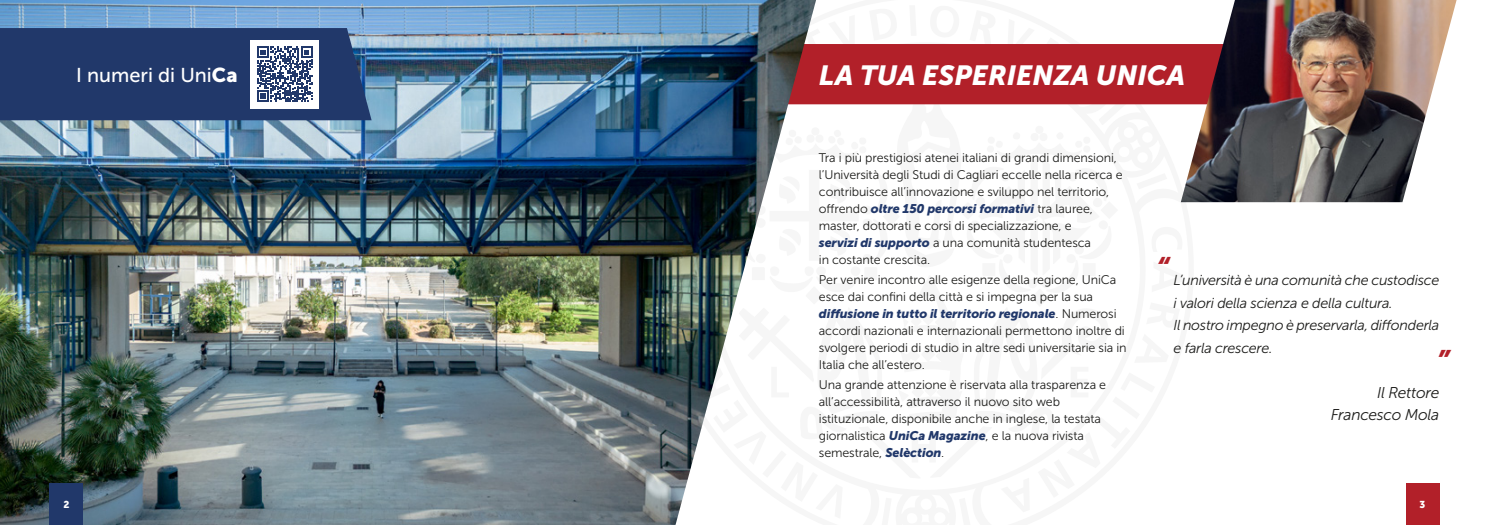
<style>
.page{position:relative;width:1489px;height:525px;background:#fff}
.page>*{position:absolute;margin:0;border:0;box-sizing:border-box;transform-origin:0 0}
.t1{font:italic 27.5px "Museo Sans 900";color:#fff}
.t2{font:italic 27.5px "Museo Sans 900";color:#b22029}
.t3{font:20px "Museo Sans 500";color:#fff}
.t4{font:italic 15.62px/22.5px "Museo Sans 300";letter-spacing:-.02em;color:#1d1d1b;text-align:right}
.t5{font:italic 14.38px/22.5px "Museo Sans 300";letter-spacing:-.02em;color:#1d1d1b}
.t6{font:12.5px/16.9px "Museo Sans 300";letter-spacing:-.01em;color:#1d1d1b}
.t7{font:italic 12.5px "Museo Sans 900";letter-spacing:-.01em;color:#21386a}
.t8{font:10px "Museo Sans 900";color:#fff}
.s1{font-family:"Museo Sans 900"}
.s2{font-family:"Museo Sans 300";font-style:normal;color:#1d1d1b}
.s3{font-family:"Museo Sans 900";font-style:italic;color:#21386a}
</style>
<div class="page">
<div style="left:816px;top:44px;width:364px;height:60px;background:#b22029"></div>
<img style="left:0;top:0;width:816px;height:524px">
<img style="left:1180px;top:0;width:276px;height:202px">
<div style="left:0;top:28px;width:371px;height:92px;background:#21386a"></div>
<div style="left:250px;top:40px;width:69px;height:68px;background:#fff"></div>
<svg style="left:257px;top:47px;width:55px;height:55px"></svg>
<div style="left:1405px;top:483px;width:34px;height:41px;background:#b22029"></div>
<div style="left:50px;top:483px;width:33px;height:41px;background:#21386a"></div>
<h2 class="t3" style="left:76px;top:64px;width:163px">I numeri di Uni<span class="s1">Ca</span></h2>
<h1 class="t1" style="left:819px;top:59px;width:368px">LA TUA ESPERIENZA UNICA</h1>
<p class="t6" style="left:819px;top:150px;width:305px">Tra i più prestigiosi atenei italiani di grandi dimensioni, l’Università degli Studi di Cagliari eccelle nella ricerca e contribuisce all’innovazione e sviluppo nel territorio,</p>
<p class="t7" style="left:819px;top:201px;width:275px"><span class="s2">offrendo</span> oltre 150 percorsi formativi <span class="s2">tra lauree,</span></p>
<p class="t6" style="left:819px;top:217px;width:273px">master, dottorati e corsi di specializzazione, e <span class="s3">servizi di supporto</span> a una comunità studentesca in costante crescita.</p>
<p class="t6" style="left:819px;top:271px;width:299px">Per venire incontro alle esigenze della regione, UniCa esce dai confini della città e si impegna per la sua</p>
<p class="t7" style="left:819px;top:306px;width:299px">diffusione in tutto il territorio regionale<span class="s2">. Numerosi</span></p>
<p class="t6" style="left:819px;top:322px;width:309px">accordi nazionali e internazionali permettono inoltre di svolgere periodi di studio in altre sedi universitarie sia in<br>Italia che all’estero.</p>
<p class="t6" style="left:819px;top:376px;width:289px">Una grande attenzione è riservata alla trasparenza e all’accessibilità, attraverso il nuovo sito web istituzionale, disponibile anche in inglese, la testata giornalistica <span class="s3">UniCa Magazine</span>, e la nuova rivista semestrale, <span class="s3">Selèction</span>.</p>
<h1 class="t2" style="left:1156px;top:252px;width:14px">“</h1>
<p class="t5" style="left:1173px;top:269px;width:267px">L’università è una comunità che custodisce i valori della scienza e della cultura.<br>Il nostro impegno è preservarla, diffonderla e farla crescere.</p>
<p class="t4" style="left:1330px;top:381px;width:110px">Il Rettore<br>Francesco Mola</p>
<h1 class="t2" style="left:1436px;top:344px;width:14px">”</h1>
<p class="t8" style="left:63px;top:498px;width:8px">2</p>
<p class="t8" style="left:1419px;top:498px;width:7px">3</p>
</div>
